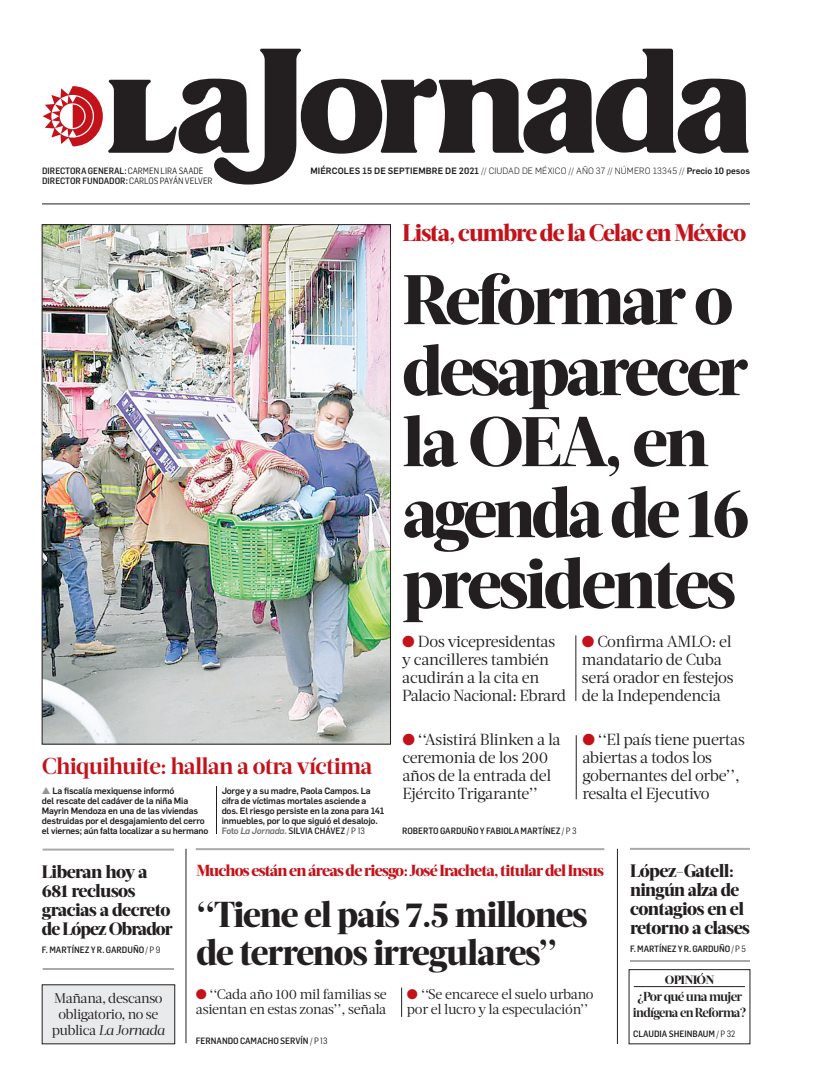
<style>
.page{position:relative;width:822px;height:1089px;background:#fff}
.page>*{position:absolute;margin:0;border:0;box-sizing:border-box;transform-origin:0 0}
.CABEZA_72{font:800 70px/71px "Acta Headline";letter-spacing:-.05em;color:#231f20}
.AVISO_18{font:800 36px/38px "Acta Headline";letter-spacing:-.03em;color:#231f20}
.BALAZO_ROJO_25{font:800 24px "Acta Headline";letter-spacing:-.04em;color:#c4121a}
.CABEZA_FOTO_ACTA_BOO{font:700 23px "Acta Headline";letter-spacing:-.03em;color:#c4121a}
.AVISO_18-2{font:800 18px/19px "Acta Headline";letter-spacing:-.03em;color:#231f20}
.SUMARIO_17{font:16px/18px "Acta Deck";letter-spacing:-.02em;color:#231f20}
.BALAZO_ROJO_16{font:800 16px "Acta Headline";letter-spacing:-.045em;color:#c4121a}
.SUMARIO_17-2{font:14px/15px "Acta Deck";letter-spacing:-.02em;color:#231f20}
.AVISO_18-3{font:14px/16px "Acta Headline";letter-spacing:-.03em;color:#231f20;text-align:center}
.CABEZA_20{font:700 13px/16px "Acta Headline";letter-spacing:-.055em;color:#231f20;text-align:center}
.CABEZA_56{font:800 12px "Acta Headline";letter-spacing:-.04em;color:#231f20}
.PIE_DE_FOTO_SIN_PLEC{font:500 9px/10px "Flama";letter-spacing:-.02em;color:#231f20}
.CREDITO_PORTADA{font:500 9px "Flama Semicond";color:#231f20}
.FECHA_AÑO_NUM_PORTAD{font:500 9px "Flama";letter-spacing:.01em;color:#231f20}
.SUMARIO_9_5{font:500 9px "Flama Semicond";letter-spacing:-.01em;color:#231f20}
.s1{font-weight:400}
.s2{font-weight:300}
.s3{color:#939598}
.s4{color:#6c6d70}
.s5{font-style:italic;color:#6c6d70}
.s6{font-family:"Flama Semicond"}
.s7{font-family:"Flama Semicond";font-weight:400}
.s8{color:#c4121a}
.s9{font-style:italic}
</style>
<div class="page">
<svg style="left:43px;top:49px;width:706px;height:136px"></svg>
<hr style="left:42px;top:204px;width:708px;height:1px;background:#231f20">
<img style="left:44px;top:226px;width:345px;height:516px">
<hr style="left:216px;top:786px;width:1px;height:48px;background:#231f20">
<hr style="left:576px;top:635px;width:1px;height:66px;background:#231f20">
<hr style="left:576px;top:735px;width:1px;height:64px;background:#231f20">
<hr style="left:186px;top:849px;width:1px;height:194px;background:#231f20">
<hr style="left:617px;top:849px;width:1px;height:195px;background:#231f20">
<hr style="left:196px;top:848px;width:408px;height:2px;background:#a8a9ad">
<svg style="left:401px;top:988px;width:1px;height:29px"></svg>
<hr style="left:630px;top:848px;width:120px;height:2px;background:#a8a9ad">
<hr style="left:630px;top:960px;width:120px;height:2px;background:#a8a9ad">
<hr style="left:43px;top:849px;width:131px;height:2px;background:#a8a9ad">
<hr style="left:43px;top:968px;width:131px;height:2px;background:#a8a9ad">
<hr style="left:634px;top:986px;width:111px;height:1px;background:#231f20">
<div style="left:42px;top:985px;width:133px;height:59px;background:#e9eaeb"></div>
<p class="CREDITO_PORTADA" style="left:42px;top:165px;width:163px">DIRECTORA GENERAL: <span class="s1">CARMEN LIRA SAADE</span></p>
<p class="FECHA_AÑO_NUM_PORTAD" style="left:310px;top:164px;width:441px">MIÉRCOLES 15 DE SEPTIEMBRE DE 2021 <span class="s2">// CIUDAD DE MÉXICO // AÑO 37 // NÚMERO 13345 //</span> Precio 10 pesos</p>
<p class="CREDITO_PORTADA" style="left:42px;top:175px;width:172px">DIRECTOR FUNDADOR: <span class="s1">CARLOS PAYÁN VELVER</span></p>
<p class="BALAZO_ROJO_25" style="left:402px;top:218px;width:345px">Lista, cumbre de la Celac en México</p>
<p class="CABEZA_72" style="left:402px;top:265px;width:349px">Reformar o desaparecer la OEA, en agenda de 16 presidentes</p>
<p class="CABEZA_FOTO_ACTA_BOO" style="left:42px;top:752px;width:332px">Chiquihuite: hallan a otra víctima</p>
<p class="PIE_DE_FOTO_SIN_PLEC" style="left:42px;top:785px;width:168px"><span class="s3">▲</span> La fiscalía mexiquense informó<br>del rescate del cadáver de la niña Mia Mayrin Mendoza en una de las viviendas destruidas por el desgajamiento del cerro el viernes; aún falta localizar a su hermano</p>
<p class="PIE_DE_FOTO_SIN_PLEC" style="left:222px;top:785px;width:164px">Jorge y a su madre, Paola Campos. La cifra de víctimas mortales asciende a dos. El riesgo persiste en la zona para 141 inmuebles, por lo que siguió el desalojo.<br><span class="s4">Foto</span> <span class="s5">La Jornada</span><span class="s4">.</span> <span class="s6">SILVIA CHÁVEZ</span> <span class="s7">/ P 13</span></p>
<p class="SUMARIO_17" style="left:402px;top:632px;width:165px"><span class="s8">●</span> Dos vicepresidentas y cancilleres también acudirán a la cita en<br>Palacio Nacional: Ebrard</p>
<p class="SUMARIO_17" style="left:582px;top:632px;width:153px"><span class="s8">●</span> Confirma AMLO: el mandatario de Cuba será orador en festejos de la Independencia</p>
<p class="SUMARIO_17" style="left:402px;top:731px;width:160px"><span class="s8">●</span> ‘‘Asistirá Blinken a la ceremonia de los 200 años de la entrada del<br>Ejército Trigarante’’</p>
<p class="SUMARIO_17" style="left:582px;top:731px;width:164px"><span class="s8">●</span> ‘‘El país tiene puertas abiertas a todos los gobernantes del orbe’’, resalta el Ejecutivo</p>
<p class="CREDITO_PORTADA" style="left:402px;top:825px;width:176px">ROBERTO GARDUÑO Y FABIOLA MARTÍNEZ <span class="s1">/ P 3</span></p>
<p class="AVISO_18-2" style="left:42px;top:862px;width:132px">Liberan hoy a<br>681 reclusos gracias a decreto de López Obrador</p>
<p class="SUMARIO_9_5" style="left:42px;top:944px;width:120px">F. MARTÍNEZ Y R. GARDUÑO <span class="s1">/ P 9</span></p>
<p class="AVISO_18-3" style="left:52px;top:991px;width:115px">Mañana, descanso obligatorio, no se publica <span class="s9">La Jornada</span></p>
<p class="BALAZO_ROJO_16" style="left:196px;top:861px;width:409px">Muchos están en áreas de riesgo: José Iracheta, titular del Insus</p>
<p class="AVISO_18" style="left:196px;top:896px;width:393px">‘‘Tiene el país 7.5 millones de terrenos irregulares’’</p>
<p class="SUMARIO_17-2" style="left:196px;top:987px;width:192px"><span class="s8">●</span> ‘‘Cada año 100 mil familias se asientan en estas zonas’’, señala</p>
<p class="SUMARIO_17-2" style="left:407px;top:987px;width:188px"><span class="s8">●</span> ‘‘Se encarece el suelo urbano por el lucro y la especulación’’</p>
<p class="CREDITO_PORTADA" style="left:196px;top:1035px;width:133px">FERNANDO CAMACHO SERVÍN <span class="s1">/ P 13</span></p>
<p class="AVISO_18-2" style="left:630px;top:862px;width:122px">López-Gatell: ningún alza de contagios en el retorno a clases</p>
<p class="SUMARIO_9_5" style="left:630px;top:943px;width:117px">F. MARTÍNEZ Y R. GARDUÑO <span class="s1">/ P 5</span></p>
<p class="CABEZA_56" style="left:665px;top:972px;width:51px">OPINIÓN</p>
<p class="CABEZA_20" style="left:633px;top:989px;width:115px">¿Por qué una mujer indígena en Reforma?</p>
<p class="CREDITO_PORTADA" style="left:633px;top:1027px;width:104px">CLAUDIA SHEINBAUM <span class="s1">/ P 32</span></p>
</div>
